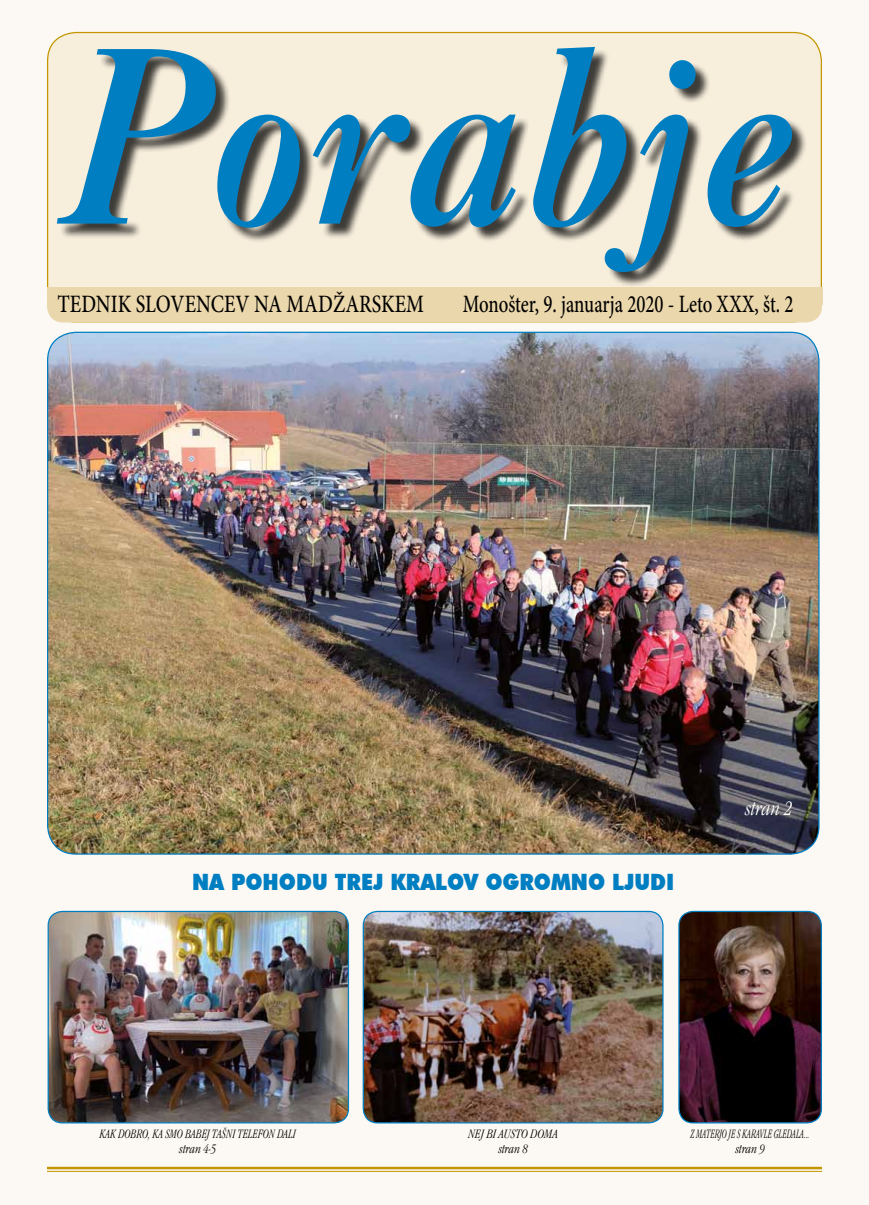
<style>
.page{position:relative;width:869px;height:1205px;background:#fff}
.page>*{position:absolute;margin:0;border:0;box-sizing:border-box;transform-origin:0 0}
.t1{font:240px "Caslon Bold HU Italic";color:#007ec2;scale:.92 1}
.t2{font:500 25px "Minion Pro";color:#000;scale:.75 1}
.t3{font:500 25px "Minion Pro";color:#000;scale:.8 1}
.t4{font:900 22.5px "Futura BT";color:#007ec2;scale:.9 1}
.t5{font:20px "Garamond Itc TEE Ligh Cond Ital";color:#fff;scale:.9 1}
.t6{font:12.5px/15px "Garamond Itc TEE Ligh Cond Ital";color:#000;text-align:center;scale:.85 1}
.t7{font:12.5px/15px "Garamond Itc TEE Ligh Cond Ital";color:#000;text-align:center;scale:.7 1}
.t8{font:12.5px/15px "Garamond Itc TEE Ligh Cond Ital";color:#000;text-align:center;scale:.95 1}
</style>
<div class="page">
<div style="left:0;top:0;width:868px;height:1205px;background:#fcf9f4"></div>
<div style="left:48px;top:33px;width:773px;height:289px;background:#f7eedc;border-radius:28px"></div>
<div style="left:47px;top:287px;width:774px;height:35px;background:#ebd7ac;border-radius:16px"></div>
<div style="left:59px;top:49px;width:748px;height:238px;background:#000;opacity:.75"></div>
<div style="left:47px;top:287px;width:774px;height:18px;background:#ebd7ac"></div>
<img style="left:48px;top:911px;width:300px;height:212px">
<div style="left:48px;top:911px;width:301px;height:212px;border:1px solid #007ec2;border-radius:14px"></div>
<hr style="left:47px;top:1167px;width:774px;height:2px;background:#c39600">
<hr style="left:47px;top:1171px;width:774px;height:1px;background:#c39600">
<img style="left:679px;top:911px;width:142px;height:212px">
<div style="left:678px;top:911px;width:143px;height:212px;border:1px solid #007ec2;border-radius:14px"></div>
<img style="left:364px;top:911px;width:298px;height:212px">
<div style="left:362px;top:911px;width:301px;height:212px;border:1px solid #007ec2;border-radius:14px"></div>
<img style="left:48px;top:332px;width:770px;height:522px">
<h1 class="t1" style="left:63px;top:-8px;width:808px">Porabje</h1>
<h2 class="t3" style="left:57px;top:287px;width:459px">TEDNIK SLOVENCEV NA MADŽARSKEM</h2>
<h2 class="t2" style="left:462px;top:287px;width:442px">Monošter, 9. januarja 2020 - Leto XXX, št. 2</h2>
<h3 class="t4" style="left:192px;top:868px;width:537px">NA POHODU TREJ KRALOV OGROMN O LJUDI</h3>
<h3 class="t5" style="left:744px;top:797px;width:54px">STRAN 2</h3>
<p class="t6" style="left:99px;top:1127px;width:233px">KAK DOBR O, KA SMO BABEJ TAŠNI TELEFON DALI<br>STRAN 4-5</p>
<p class="t7" style="left:690px;top:1127px;width:172px">Z MATERJO JE S KARAVLE GLEDALA...<br>STRAN 9</p>
<p class="t8" style="left:468px;top:1127px;width:97px">NEJ BI AUSTO DOMA<br>STRAN 8</p>
</div>
